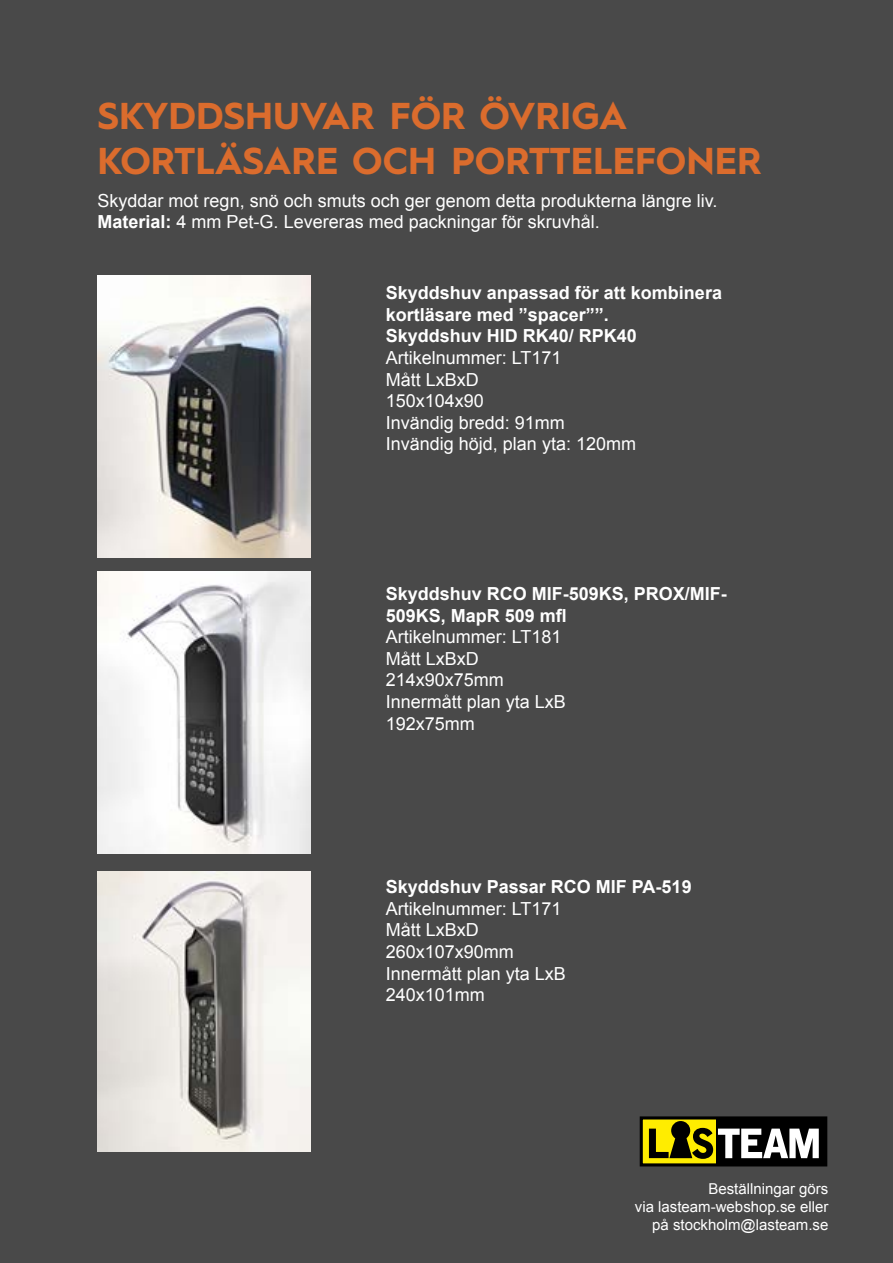
<style>
.page{position:relative;width:893px;height:1263px;background:#494949}
.page>*{position:absolute;margin:0;border:0;box-sizing:border-box;transform-origin:0 0}
.t1{font:700 37.5px/45px "Hurme Geometric Sans 1";color:#db6c2d}
.t2{font:18px/21.6px "Arial";color:#fff}
.t3{font:700 18px/21.6px "Arial";color:#fff}
.t4{font:15px/18px "Arial";color:#fff;text-align:right}
.s1{font-weight:700}
</style>
<div class="page">
<img style="left:98px;top:275px;width:213px;height:282px">
<img style="left:98px;top:572px;width:213px;height:281px">
<img style="left:98px;top:871px;width:213px;height:280px">
<div style="left:641px;top:1118px;width:185px;height:47px;background:#ffed00"></div>
<div style="left:716px;top:1118px;width:110px;height:46px;background:#000"></div>
<div style="left:640px;top:1116px;width:187px;height:50px;border:3px solid #000"></div>
<svg style="left:649px;top:1121px;width:170px;height:38px"></svg>
<h1 class="t1" style="left:98px;top:91px;width:666px">SKYDDSHUVAR FÖR ÖVRIGA<br>KORTLÄSARE OCH PORTTELEFONER</h1>
<p class="t2" style="left:98px;top:190px;width:622px">Skyddar mot regn, snö och smuts och ger genom detta produkterna längre liv.<br><span class="s1">Material:</span> 4 mm Pet-G. Levereras med packningar för skruvhål.</p>
<p class="t3" style="left:386px;top:283px;width:338px">Skyddshuv anpassad för att kombinera kortläsare med ”spacer””.<br>Skyddshuv HID RK40/ RPK40</p>
<p class="t2" style="left:386px;top:347px;width:252px">Artikelnummer: LT171<br>Mått LxBxD<br>150x104x90<br>Invändig bredd: 91mm<br>Invändig höjd, plan yta: 120mm</p>
<p class="t3" style="left:386px;top:583px;width:343px">Skyddshuv RCO MIF-509KS, PROX/MIF-<br>509KS, MapR 509 mfl</p>
<p class="t2" style="left:386px;top:626px;width:182px">Artikelnummer: LT181<br>Mått LxBxD<br>214x90x75mm<br>Innermått plan yta LxB<br>192x75mm</p>
<p class="t3" style="left:386px;top:877px;width:307px">Skyddshuv Passar RCO MIF PA-519</p>
<p class="t2" style="left:386px;top:898px;width:182px">Artikelnummer: LT171<br>Mått LxBxD<br>260x107x90mm<br>Innermått plan yta LxB<br>240x101mm</p>
<p class="t4" style="left:635px;top:1180px;width:195px">Beställningar görs<br>via lasteam-webshop.se eller på stockholm@lasteam.se</p>
</div>
